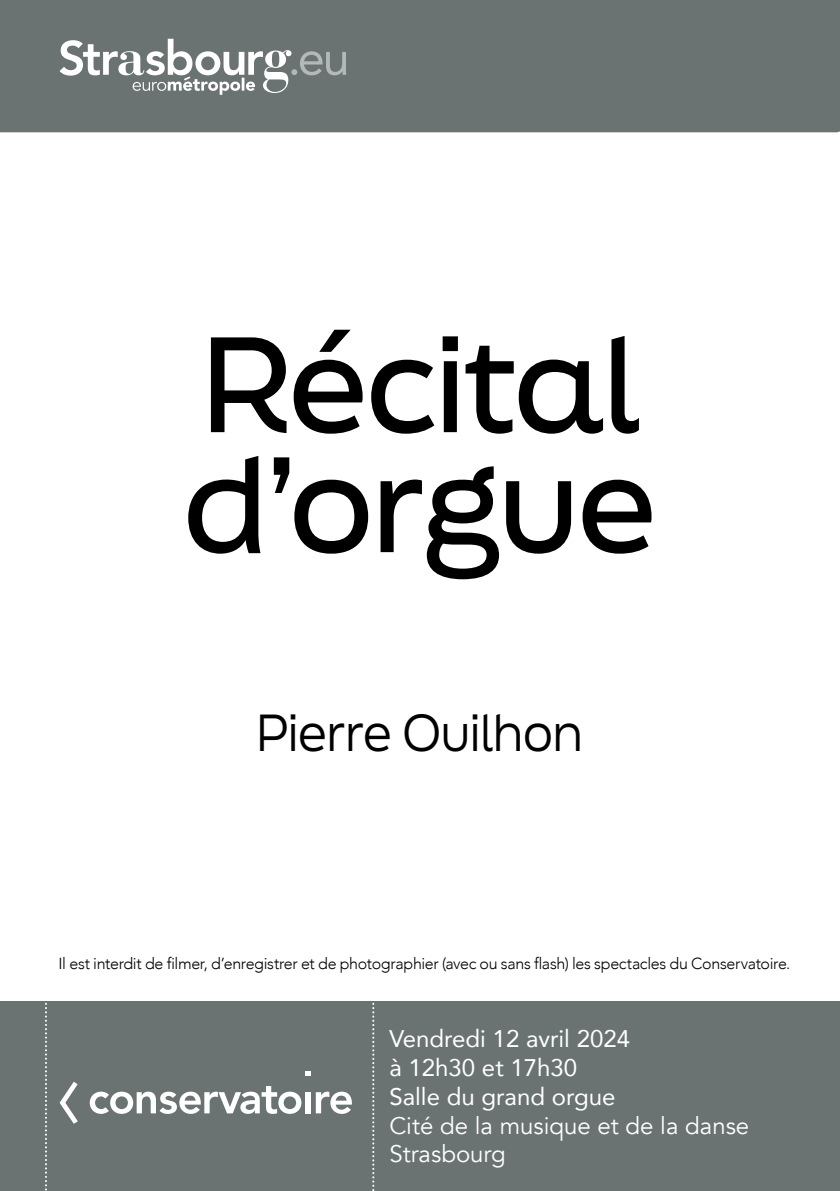
<style>
.page{position:relative;width:840px;height:1191px;background:#fff}
.page>*{position:absolute;margin:0;border:0;box-sizing:border-box;transform-origin:0 0}
.t1{font:500 128px/120px "Final Six";letter-spacing:-.025em;color:#000}
.t2{font:49.2px "Final Six";letter-spacing:-.01em;color:#000;scale:.93 1}
.t3{font:24px/28.8px "Avenir";color:#fff}
.t4{font:24px/28.8px "Avenir";color:#fff}
.t5{font:300 16px "Avenir";letter-spacing:-.02em;color:#000}
</style>
<div class="page">
<div style="left:0;top:0;width:839px;height:132px;background:#6b7372"></div>
<div style="left:0;top:1001px;width:839px;height:190px;background:#6b7372"></div>
<svg style="left:45px;top:1002px;width:2px;height:189px"></svg>
<svg style="left:372px;top:1002px;width:2px;height:189px"></svg>
<svg style="left:60px;top:1081px;width:18px;height:42px"></svg>
<svg style="left:305px;top:1071px;width:5px;height:5px"></svg>
<svg style="left:90px;top:1086px;width:211px;height:27px"></svg>
<div style="left:305px;top:1092px;width:5px;height:21px;background:#fff"></div>
<svg style="left:315px;top:1091px;width:36px;height:22px"></svg>
<svg style="left:60px;top:39px;width:286px;height:56px"></svg>
<h1 class="t1" style="left:183px;top:321px;width:475px">Récital d’orgue</h1>
<h2 class="t2" style="left:256px;top:697px;width:353px">Pierre Ouilhon</h2>
<p class="t5" style="left:59px;top:953px;width:732px">Il est interdit de filmer, d’enregistrer et de photographier (avec ou sans flash) les spectacles du Conservatoire.</p>
<h3 class="t3" style="left:389px;top:1023px;width:242px">Vendredi 12 avril 2024 à 12h30 et 17h30<br>Salle du grand orgue</h3>
<h3 class="t4" style="left:389px;top:1111px;width:361px">Cité de la musique et de la danse<br>Strasbourg</h3>
</div>
